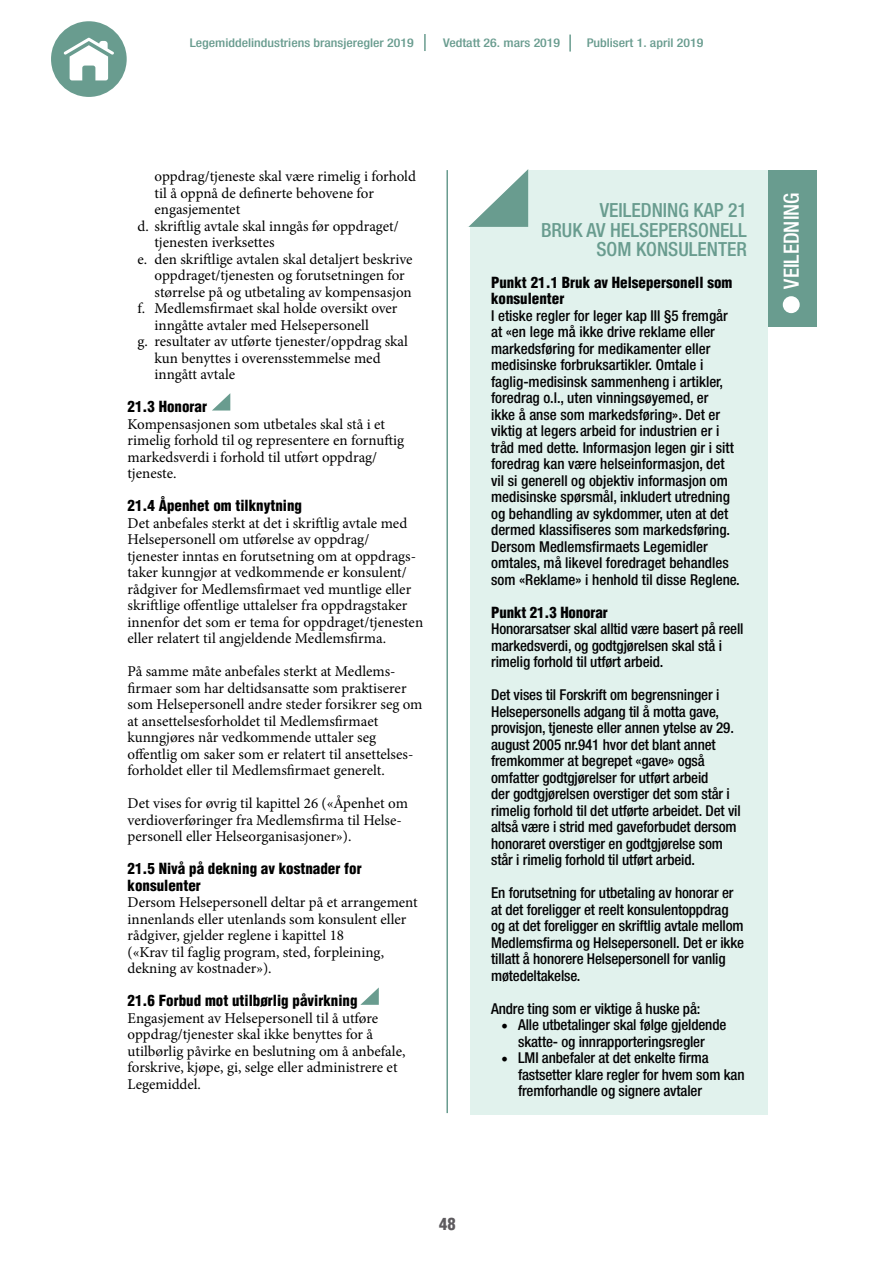
<style>
.page{position:relative;width:893px;height:1263px;background:#fff}
.page>*{position:absolute;margin:0;border:0;box-sizing:border-box;transform-origin:0 0}
.t1{font:500 condensed 21px "Helvetica Neue LT";color:#fff}
.t2{font:500 condensed 19.5px/19.5px "Helvetica Neue LT";color:#699c8f;text-align:right}
.t3{font:900 condensed 16.5px "Helvetica LT Std";color:#5d5a5e}
.t4{font:15px/16.5px "Minion Pro";color:#000}
.t5{font:500 condensed 15px/16.5px "Helvetica Neue LT";letter-spacing:-.01em;color:#020203}
.t6{font:900 condensed 15px/16.5px "Helvetica LT Std";color:#000}
.t7{font:900 condensed 15px "Helvetica LT Std";color:#020203}
.t8{font:500 condensed 12px "Helvetica Neue LT";color:#699c8f;scale:1.15 1}
.s1{font-family:"Minion Pro";font-weight:400;font-stretch:normal;font-size:18px;color:#000}
</style>
<div class="page">
<hr style="left:446px;top:170px;width:2px;height:943px;background:#699c8f">
<svg style="left:424px;top:34px;width:2px;height:17px"></svg>
<svg style="left:569px;top:35px;width:2px;height:17px"></svg>
<svg style="left:51px;top:21px;width:76px;height:76px"></svg>
<div style="left:765px;top:170px;width:52px;height:157px;background:#699c8f"></div>
<div style="left:783px;top:296px;width:17px;height:17px;background:#fff;border-radius:50%"></div>
<svg style="left:212px;top:393px;width:18px;height:17px"></svg>
<div style="left:470px;top:170px;width:297px;height:944px;background:#e1f2ed"></div>
<svg style="left:468px;top:169px;width:60px;height:58px;background:#b5cec7"></svg>
<svg style="left:360px;top:988px;width:19px;height:17px"></svg>
<p class="t8" style="left:190px;top:35px;width:196px">Legemiddelindustriens bransjeregler 2019</p>
<p class="t8" style="left:443px;top:35px;width:103px">Vedtatt 26. mars 2019</p>
<p class="t8" style="left:587px;top:35px;width:103px">Publisert 1. april 2019</p>
<p class="t4" style="left:155px;top:168px;width:263px">oppdrag/tjeneste skal være rimelig i forhold</p>
<p class="t4" style="left:155px;top:185px;width:221px">til å oppnå de definerte behovene for</p>
<p class="t4" style="left:155px;top:201px;width:87px">engasjementet</p>
<p class="t4" style="left:138px;top:218px;width:263px">d. skriftlig avtale skal inngås før oppdraget/</p>
<p class="t4" style="left:155px;top:234px;width:121px">tjenesten iverksettes</p>
<p class="t4" style="left:138px;top:251px;width:277px">e. den skriftlige avtalen skal detaljert beskrive</p>
<p class="t4" style="left:155px;top:267px;width:252px">oppdraget/tjenesten og forutsetningen for</p>
<p class="t4" style="left:155px;top:284px;width:259px">størrelse på og utbetaling av kompensasjon</p>
<p class="t4" style="left:138px;top:300px;width:261px">f. Medlemsfirmaet skal holde oversikt over</p>
<p class="t4" style="left:155px;top:317px;width:216px">inngåtte avtaler med Helsepersonell</p>
<p class="t4" style="left:138px;top:333px;width:272px">g. resultater av utførte tjenester/oppdrag skal</p>
<p class="t4" style="left:155px;top:350px;width:228px">kun benyttes i overensstemmelse med</p>
<p class="t4" style="left:155px;top:366px;width:82px">inngått avtale</p>
<p class="t6" style="left:128px;top:398px;width:81px">21.3 Honorar</p>
<p class="t4" style="left:128px;top:416px;width:278px">Kompensasjonen som utbetales skal stå i et rimelig forhold til og representere en fornuftig markedsverdi i forhold til utført oppdrag/ tjeneste.</p>
<p class="t6" style="left:128px;top:497px;width:176px">21.4 Åpenhet om tilknytning</p>
<p class="t4" style="left:128px;top:515px;width:297px">Det anbefales sterkt at det i skriftlig avtale med Helsepersonell om utførelse av oppdrag/ tjenester inntas en forutsetning om at oppdrags&shy;taker kunngjør at vedkommende er konsulent/ rådgiver for Medlemsfirmaet ved muntlige eller skriftlige offentlige uttalelser fra oppdragstaker innenfor det som er tema for oppdraget/tjenesten eller relatert til angjeldende Medlemsfirma.</p>
<p class="t4" style="left:128px;top:663px;width:296px">På samme måte anbefales sterkt at Medlems&shy;firmaer som har deltidsansatte som praktiserer som Helsepersonell andre steder forsikrer seg om at ansettelsesforholdet til Medlemsfirmaet kunngjøres når vedkommende uttaler seg offentlig om saker som er relatert til ansettelses&shy;forholdet eller til Medlemsfirmaet generelt.</p>
<p class="t4" style="left:128px;top:795px;width:282px">Det vises for øvrig til kapittel 26 («Åpenhet om verdioverføringer fra Medlemsfirma til Helse&shy;personell eller Helseorganisasjoner»).</p>
<p class="t6" style="left:128px;top:860px;width:236px">21.5 Nivå på dekning av kostnader for konsulenter</p>
<p class="t4" style="left:128px;top:894px;width:292px">Dersom Helsepersonell deltar på et arrangement innenlands eller utenlands som konsulent eller rådgiver, gjelder reglene i kapittel 18<br>(«Krav til faglig program, sted, forpleining, dekning av kostnader»).</p>
<p class="t6" style="left:128px;top:992px;width:231px">21.6 Forbud mot utilbørlig påvirkning</p>
<p class="t4" style="left:128px;top:1010px;width:279px">Engasjement av Helsepersonell til å utføre oppdrag/tjenester skal ikke benyttes for å utilbørlig påvirke en beslutning om å anbefale, forskrive, kjøpe, gi, selge eller administrere et Legemiddel.</p>
<h2 class="t2" style="left:541px;top:200px;width:207px">VEILEDNING KAP 21<br>BRUK AV HELSEPERSONELL<br>SOM KONSULENTER</h2>
<p class="t7" style="left:491px;top:273px;width:243px">Punkt 21.1 Bruk av Helsepersonell som</p>
<p class="t7" style="left:491px;top:289px;width:75px">konsulenter</p>
<p class="t5" style="left:491px;top:307px;width:250px">I etiske regler for leger kap III §5 fremgår at «en lege må ikke drive reklame eller markedsføring for medikamenter eller medisinske forbruksartikler. Omtale i faglig-medisinsk sammenheng i artikler, foredrag o.l., uten vinningsøyemed, er<br>ikke å anse som markedsføring». Det er viktig at legers arbeid for industrien er i tråd med dette. Informasjon legen gir i sitt foredrag kan være helseinformasjon, det vil si generell og objektiv informasjon om medisinske spørsmål, inkludert utredning og behandling av sykdommer, uten at det dermed klassifiseres som markedsføring.<br>Dersom Medlemsfirmaets Legemidler omtales, må likevel foredraget behandles som «Reklame» i henhold til disse Reglene.</p>
<p class="t7" style="left:491px;top:603px;width:118px">Punkt 21.3 Honorar</p>
<p class="t5" style="left:491px;top:620px;width:254px">Honorarsatser skal alltid være basert på reell markedsverdi, og godtgjørelsen skal stå i rimelig forhold til utført arbeid.</p>
<p class="t5" style="left:491px;top:686px;width:251px">Det vises til Forskrift om begrensninger i Helsepersonells adgang til å motta gave, provisjon, tjeneste eller annen ytelse av 29. august 2005 nr.941 hvor det blant annet fremkommer at begrepet «gave» også omfatter godtgjørelser for utført arbeid<br>der godtgjørelsen overstiger det som står i rimelig forhold til det utførte arbeidet. Det vil altså være i strid med gaveforbudet dersom honoraret overstiger en godtgjørelse som står i rimelig forhold til utført arbeid.</p>
<p class="t5" style="left:491px;top:884px;width:254px">En forutsetning for utbetaling av honorar er at det foreligger et reelt konsulentoppdrag og at det foreligger en skriftlig avtale mellom Medlemsfirma og Helsepersonell. Det er ikke tillatt å honorere Helsepersonell for vanlig møtedeltakelse.</p>
<p class="t5" style="left:491px;top:1000px;width:211px">Andre ting som er viktige å huske på:</p>
<p class="t5" style="left:501px;top:1016px;width:227px;text-align:center"><span class="s1">•</span> Alle utbetalinger skal følge gjeldende skatte- og innrapporteringsregler</p>
<p class="t5" style="left:518px;top:1049px;width:228px;text-indent:-17px"><span class="s1">•</span> LMI anbefaler at det enkelte firma fastsetter klare regler for hvem som kan fremforhandle og signere avtaler</p>
<h1 class="t1" style="left:779px;top:288px;width:98px;rotate:-90deg">VEILEDNING</h1>
<p class="t3" style="left:439px;top:1214px;width:18px">48</p>
</div>
